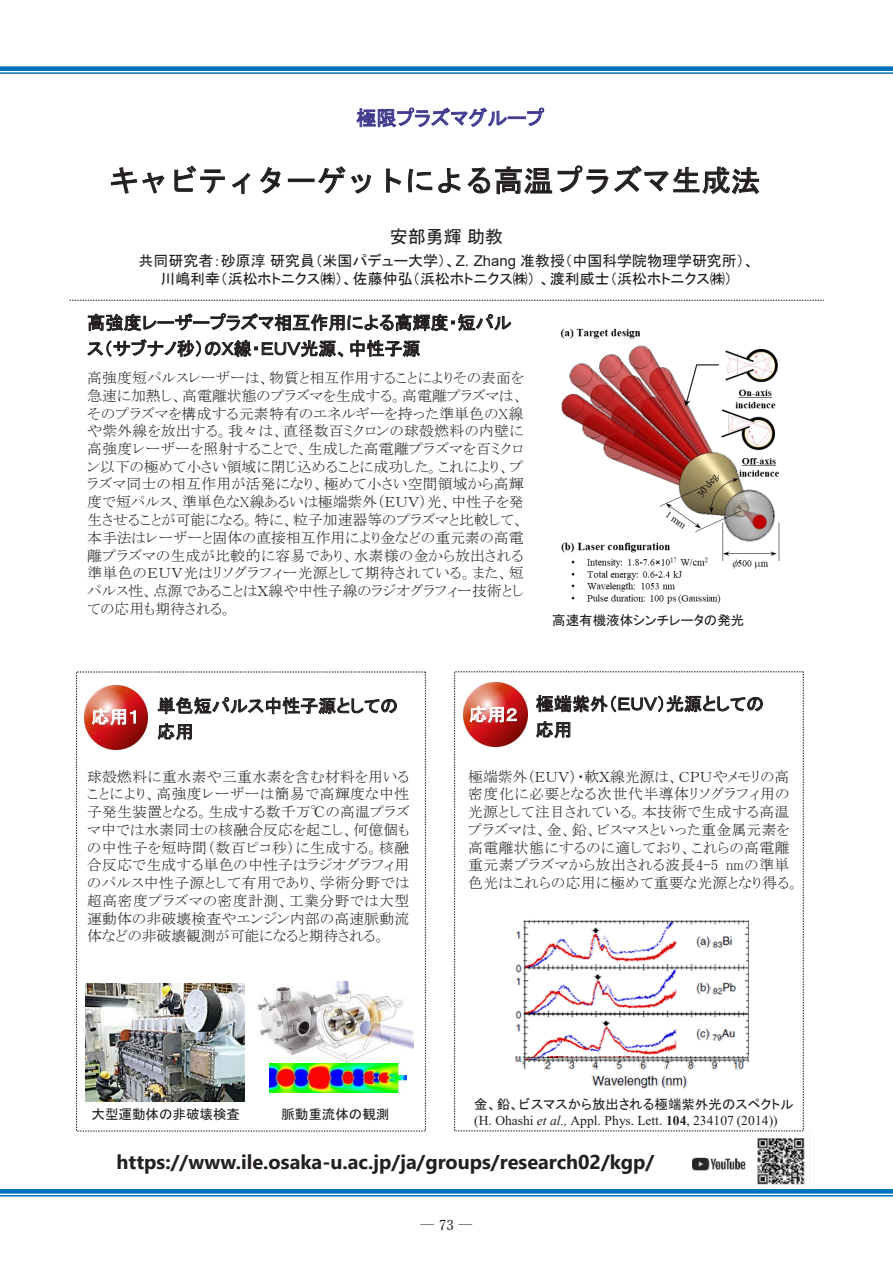
<style>
.page{position:relative;width:893px;height:1263px;background:#fff}
.page>*{position:absolute;margin:0;border:0;box-sizing:border-box;transform-origin:0 0}
.t1{font:29.55px "MS Gothic";letter-spacing:.005em;color:#231f20}
.t2{font:700 19.95px "Segoe UI";color:#231f20}
.t3{font:19.95px "MS P Gothic";letter-spacing:.01em;color:#413c90}
.t4{font:18px/26px "MS P Gothic";color:#231f20}
.t5{font:18px "MS P Gothic";letter-spacing:.01em;color:#fff}
.t6{font:15px/18px "MS P Gothic";color:#231f20;text-align:center}
.t7{font:14.7px/17.7px "MS P Mincho";letter-spacing:.025em;color:#231f20;text-align:justify}
.t8{font:700 13.8px "Futo Min A101 Pro";color:#231f20}
.t9{font:13.5px "MS P Gothic";color:#231f20}
.t10{font:13.5px "Times New Roman";letter-spacing:.005em;color:#231f20}
.s1{font-family:"Arial"}
.s2{font-style:italic}
.s3{font-weight:700}
</style>
<div class="page">
<svg style="left:69px;top:300px;width:755px;height:1px"></svg>
<img style="left:560px;top:328px;width:220px;height:276px">
<img style="left:86px;top:984px;width:158px;height:117px">
<img style="left:256px;top:981px;width:158px;height:86px">
<img style="left:270px;top:1063px;width:137px;height:29px">
<img style="left:515px;top:920px;width:234px;height:137px">
<img style="left:515px;top:1057px;width:234px;height:32px">
<img style="left:89px;top:686px;width:54px;height:64px">
<img style="left:84px;top:699px;width:64px;height:41px">
<img style="left:468px;top:683px;width:55px;height:63px">
<img style="left:463px;top:696px;width:65px;height:41px">
<img style="left:693px;top:1138px;width:112px;height:47px">
<div style="left:0;top:66px;width:893px;height:5px;background:#0072bc"></div>
<hr style="left:0;top:72px;width:893px;height:2px;background:#0072bc">
<div style="left:0;top:1189px;width:893px;height:5px;background:#0072bc"></div>
<hr style="left:0;top:1195px;width:893px;height:1px;background:#0072bc">
<h2 class="t3" style="left:356px;top:108px;width:189px">極限プラズマグループ</h2>
<h1 class="t1" style="left:109px;top:166px;width:653px">キャビティターゲットによる高温プラズマ生成法</h1>
<p class="t4" style="left:390px;top:223px;width:115px">安部勇輝助教</p>
<p class="t6" style="left:139px;top:251px;width:617px">共同研究者：砂原淳研究員（米国パデュー大学）、<span class="s1">Z. Zhang</span> 准教授（中国科学院物理学研究所）、川嶋利幸（浜松ホトニクス㈱）、佐藤仲弘（浜松ホトニクス㈱）、渡利威士（浜松ホトニクス㈱）</p>
<p class="t4" style="left:87px;top:309px;width:426px">高強度レーザープラズマ相互作用による高輝度・短パルス（サブナノ秒）のＸ線・ＥＵＶ光源、中性子源</p>
<p class="t7" style="left:87px;top:369px;width:438px">高強度短パルスレーザーは、物質と相互作用することによりその表面を急速に加熱し、高電離状態のプラズマを生成する。高電離プラズマは、そのプラズマを構成する元素特有のエネルギーを持った準単色のX線や紫外線を放出する。我々は、直径数百ミクロンの球殻燃料の内壁に高強度レーザーを照射することで、生成した高電離プラズマを百ミクロン以下の極めて小さい領域に閉じ込めることに成功した。これにより、プラズマ同士の相互作用が活発になり、極めて小さい空間領域から高輝度で短パルス、準単色なX線あるいは極端紫外（ＥＵＶ）光、中性子を発生させることが可能になる。特に、粒子加速器等のプラズマと比較して、本手法はレーザーと固体の直接相互作用により金などの重元素の高電離プラズマの生成が比較的に容易であり、水素様の金から放出される準単色のＥＵＶ光はリソグラフィー光源として期待されている。また、短パルス性、点源であることはＸ線や中性子線のラジオグラフィー技術としての応用も期待される。</p>
<p class="t9" style="left:552px;top:613px;width:194px">高速有機液体シンチレータの発光</p>
<p class="t4" style="left:157px;top:693px;width:242px">単色短パルス中性子源としての応用</p>
<p class="t4" style="left:536px;top:691px;width:230px">極端紫外（ＥＵＶ）光源としての応用</p>
<p class="t5" style="left:92px;top:708px;width:50px">応用１</p>
<p class="t5" style="left:469px;top:705px;width:50px">応用２</p>
<p class="t7" style="left:87px;top:767px;width:324px">球殻燃料に重水素や三重水素を含む材料を用いることにより、高強度レーザーは簡易で高輝度な中性子発生装置となる。生成する数千万℃の高温プラズマ中では水素同士の核融合反応を起こし、何億個もの中性子を短時間（数百ピコ秒）に生成する。核融合反応で生成する単色の中性子はラジオグラフィ用のパルス中性子源として有用であり、学術分野では超高密度プラズマの密度計測、工業分野では大型運動体の非破壊検査やエンジン内部の高速脈動流体などの非破壊観測が可能になると期待される。</p>
<p class="t7" style="left:468px;top:767px;width:332px;text-align:left">極端紫外（ＥＵＶ）・軟Ｘ線光源は、ＣＰＵやメモリの高密度化に必要となる次世代半導体リソグラフィ用の光源として注目されている。本技術で生成する高温プラズマは、金、鉛、ビスマスといった重金属元素を高電離状態にするのに適しており、これらの高電離重元素プラズマから放出される波長4-5 nmの準単色光はこれらの応用に極めて重要な光源となり得る。</p>
<p class="t9" style="left:92px;top:1107px;width:150px">大型運動体の非破壊検査</p>
<p class="t9" style="left:281px;top:1107px;width:109px">脈動重流体の観測</p>
<p class="t9" style="left:474px;top:1097px;width:321px">金、鉛、ビスマスから放出される極端紫外光のスペクトル</p>
<p class="t10" style="left:474px;top:1111px;width:305px">(H. Ohashi <span class="s2">et al.,</span> Appl. Phys. Lett. <span class="s3">104</span>, 234107 (2014))</p>
<h2 class="t2" style="left:117px;top:1143px;width:539px">https://www.ile.osaka-u.ac.jp/ja/groups/research02/kgp/</h2>
<p class="t8" style="left:421px;top:1214px;width:53px">─ 73 ─</p>
</div>
